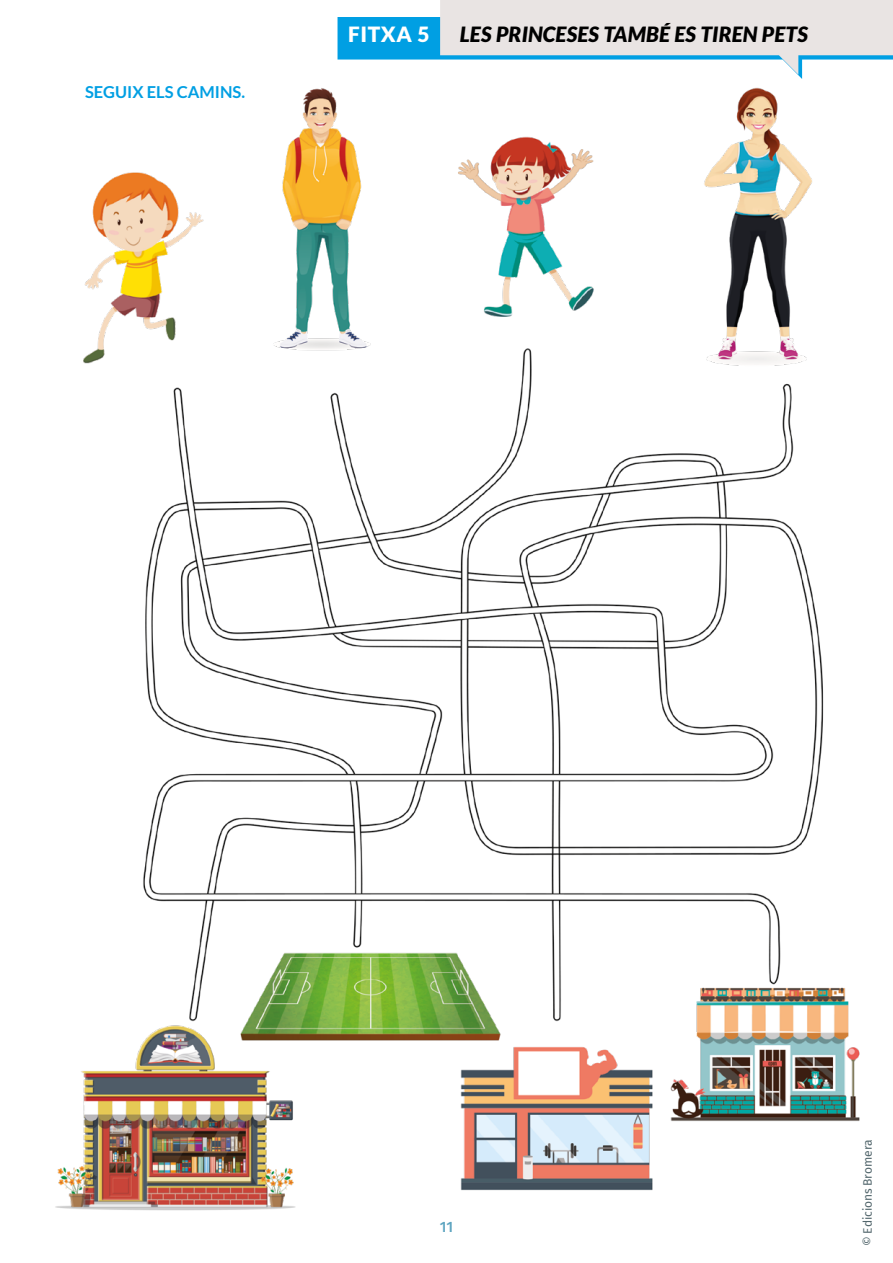
<style>
.page{position:relative;width:893px;height:1263px;background:#fff}
.page>*{position:absolute;margin:0;border:0;box-sizing:border-box;transform-origin:0 0}
.Títol_3{font:italic 900 21px "Lato";letter-spacing:.01em;color:#000}
.Títol_3-2{font:900 21px "Lato";letter-spacing:.03em;color:#fff}
.Títol_3-3{font:700 16.5px "Lato";color:#009fe3}
.t1{font:500 15px "Fira Sans";color:#5ea5c0}
.t2{font:12px "Fira Sans";letter-spacing:-.005em;color:#52666c}
</style>
<div class="page">
<svg style="left:338px;top:0;width:555px;height:65px;background:#c3dbe6"></svg>
<img style="left:55px;top:65px;width:805px;height:1146px">
<p class="Títol_3-3" style="left:85px;top:83px;width:162px">SEGUIX ELS CAMINS.</p>
<p class="Títol_3-2" style="left:348px;top:22px;width:83px">FITXA 5</p>
<p class="Títol_3" style="left:460px;top:22px;width:350px">LES PRINCESES TAMBÉ ES TIREN PETS</p>
<p class="t1" style="left:440px;top:1214px;width:15px">11</p>
<p class="t2" style="left:858px;top:1246px;width:108px;rotate:-90deg">© Edicions Bromera</p>
</div>
